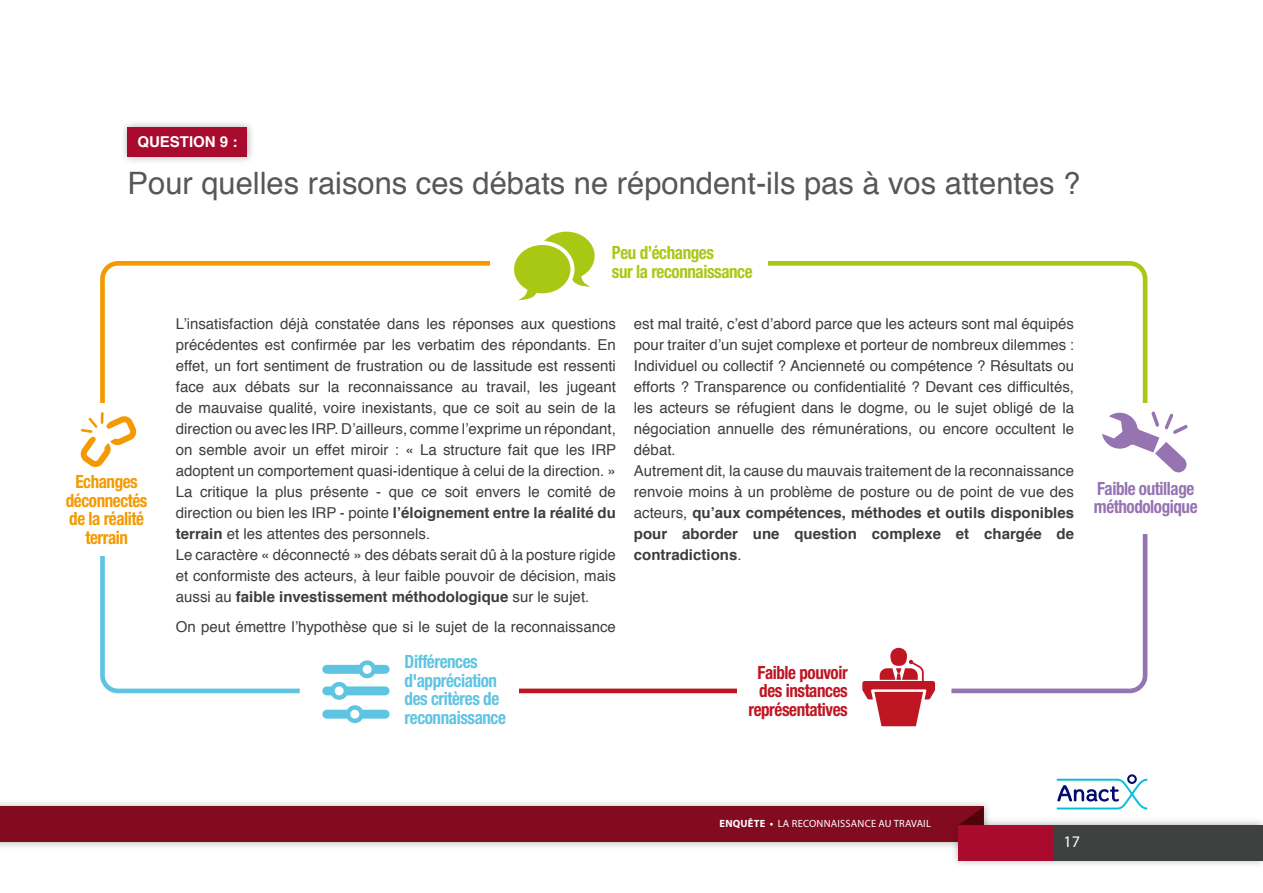
<style>
.page{position:relative;width:1263px;height:893px;background:#fff}
.page>*{position:absolute;margin:0;border:0;box-sizing:border-box;transform-origin:0 0}
.t1{font:30.9px "Helvetica";color:#575756}
.t2{font:700 condensed 18.3px/18.6px "Helvetica Neue";letter-spacing:-.025em;color:#5fc4e2;scale:.93 1}
.t3{font:700 condensed 18.3px/18.6px "Helvetica Neue";letter-spacing:-.025em;color:#be1622;text-align:center;scale:.93 1}
.t4{font:700 condensed 18.3px/18.6px "Helvetica Neue";letter-spacing:-.025em;color:#f49900;text-align:center;scale:.93 1}
.t5{font:700 condensed 18.3px/18.6px "Helvetica Neue";letter-spacing:-.025em;color:#a8c813;scale:.93 1}
.t6{font:700 condensed 18.3px/18.6px "Helvetica Neue";letter-spacing:-.025em;color:#9673b1;scale:.93 1}
.t7{font:16.2px "Myriad Pro";color:#fff}
.t8{font:15px/21px "Helvetica";color:#3d3d3c}
.t9{font:700 15px "Helvetica";color:#fff}
.t10{font:10.5px "Myriad Pro";letter-spacing:.02em;color:#fff}
.s1{font-weight:700}
</style>
<div class="page">
<div style="left:0;top:799px;width:991px;height:51px;background:#1d1d1b;opacity:.35"></div>
<div style="left:0;top:807px;width:984px;height:35px;background:#820b20"></div>
<div style="left:951px;top:817px;width:312px;height:51px;background:#1d1d1b;opacity:.35"></div>
<div style="left:958px;top:825px;width:303px;height:35px;background:#a90b2e"></div>
<svg style="left:958px;top:807px;width:26px;height:18px"></svg>
<div style="left:1054px;top:825px;width:209px;height:35px;background:#3f4141"></div>
<svg style="left:1057px;top:774px;width:90px;height:35px"></svg>
<svg style="left:322px;top:660px;width:67px;height:63px"></svg>
<svg style="left:100px;top:556px;width:200px;height:138px"></svg>
<hr style="left:406px;top:689px;width:434px;height:4px;background:#be1622">
<svg style="left:951px;top:534px;width:197px;height:160px"></svg>
<svg style="left:768px;top:261px;width:380px;height:142px"></svg>
<svg style="left:100px;top:261px;width:420px;height:142px"></svg>
<div style="left:490px;top:232px;width:278px;height:66px;background:#fff"></div>
<div style="left:737px;top:671px;width:113px;height:46px;background:#fff"></div>
<div style="left:402px;top:671px;width:117px;height:46px;background:#fff"></div>
<svg style="left:514px;top:232px;width:81px;height:68px"></svg>
<div style="left:890px;top:648px;width:17px;height:18px;background:#be1622;border-radius:8px"></div>
<svg style="left:862px;top:660px;width:73px;height:66px"></svg>
<svg style="left:80px;top:412px;width:57px;height:56px"></svg>
<svg style="left:1102px;top:411px;width:86px;height:61px"></svg>
<div style="left:120px;top:120px;width:135px;height:45px;background:#1d1d1b;opacity:.35"></div>
<div style="left:128px;top:128px;width:119px;height:29px;background:#a90b2e"></div>
<p class="t9" style="left:137px;top:130px;width:102px">QUESTION 9 :</p>
<h1 class="t1" style="left:128px;top:160px;width:954px">Pour quelles raisons ces débats ne répondent-ils pas à vos attentes ?</h1>
<p class="t4" style="left:66px;top:471px;width:89px">Echanges déconnectés de la réalité terrain</p>
<p class="t5" style="left:612px;top:242px;width:153px">Peu d’échanges<br>sur la reconnaissance</p>
<p class="t8" style="left:176px;top:314px;width:442px">L’insatisfaction déjà constatée dans les réponses aux questions précédentes est confirmée par les verbatim des répondants. En effet, un fort sentiment de frustration ou de lassitude est ressenti face aux débats sur la reconnaissance au travail, les jugeant de mauvaise qualité, voire inexistants, que ce soit au sein de la direction ou avec les IRP. D’ailleurs, comme l’exprime un répondant, on semble avoir un effet miroir : « La structure fait que les IRP adoptent un comportement quasi-identique à celui de la direction. » La critique la plus présente - que ce soit envers le comité de direction ou bien les IRP - pointe <span class="s1">l’éloignement entre la réalité du terrain</span> et les attentes des personnels.<br>Le caractère « déconnecté » des débats serait dû à la posture rigide et conformiste des acteurs, à leur faible pouvoir de décision, mais aussi au <span class="s1">faible investissement méthodologique</span> sur le sujet.</p>
<p class="t8" style="left:176px;top:616px;width:442px">On peut émettre l’hypothèse que si le sujet de la reconnaissance</p>
<p class="t2" style="left:405px;top:651px;width:110px">Différences d'appréciation des critères de reconnaissance</p>
<p class="t8" style="left:634px;top:314px;width:442px">est mal traité, c’est d’abord parce que les acteurs sont mal équipés pour traiter d’un sujet complexe et porteur de nombreux dilemmes :<br>Individuel ou collectif ? Ancienneté ou compétence ? Résultats ou efforts ? Transparence ou confidentialité ? Devant ces difficultés, les acteurs se réfugient dans le dogme, ou le sujet obligé de la négociation annuelle des rémunérations, ou encore occultent le débat.<br>Autrement dit, la cause du mauvais traitement de la reconnaissance renvoie moins à un problème de posture ou de point de vue des acteurs, <span class="s1">qu’aux compétences, méthodes et outils disponibles pour aborder une question complexe et chargée de contradictions</span>.</p>
<p class="t3" style="left:748px;top:661px;width:108px">Faible pouvoir des instances représentatives</p>
<p class="t6" style="left:1094px;top:478px;width:113px">Faible outillage méthodologique</p>
<p class="t10" style="left:719px;top:817px;width:213px"><span class="s1">ENQUÊTE •</span> LA RECONNAISSANCE AU TRAVAIL</p>
<p class="t7" style="left:1063px;top:831px;width:18px">17</p>
</div>
